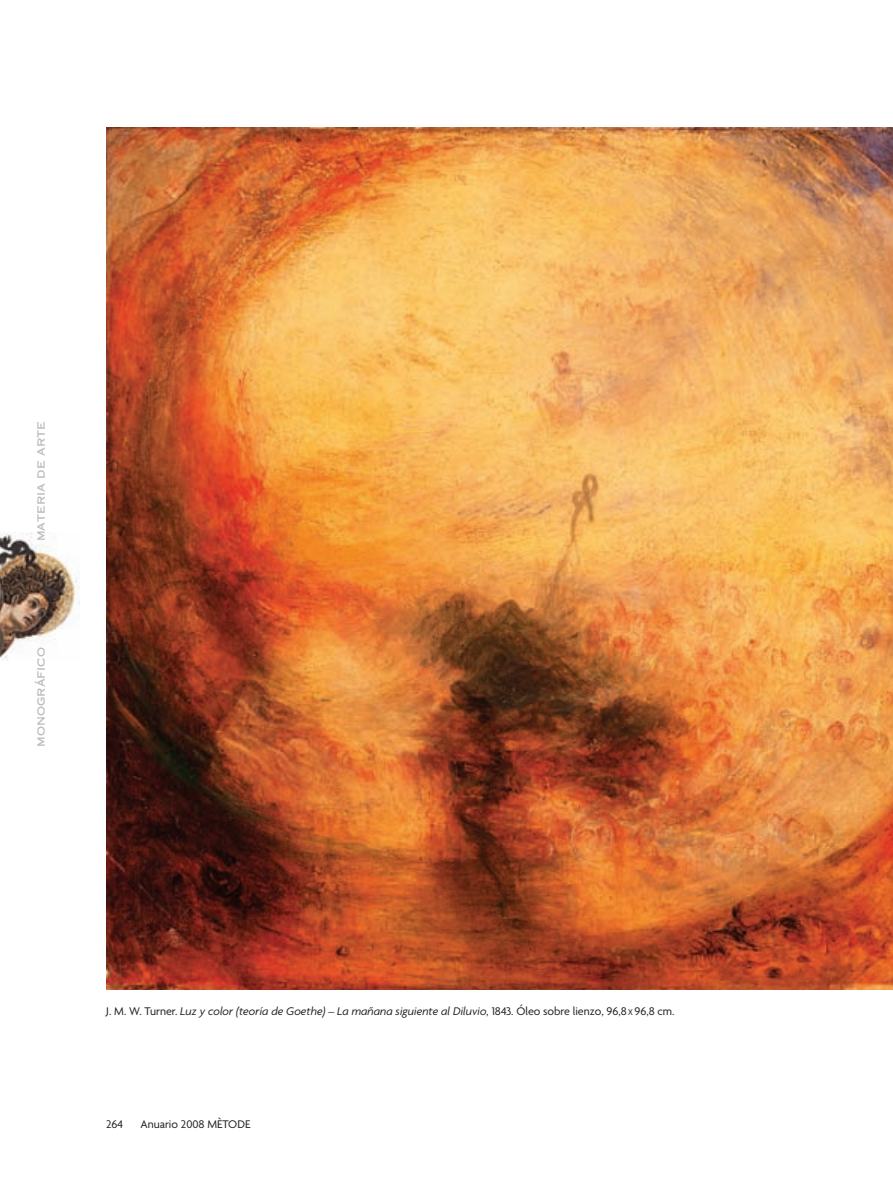
<style>
.page{position:relative;width:893px;height:1191px;background:#fff}
.page>*{position:absolute;margin:0;border:0;box-sizing:border-box;transform-origin:0 0}
.t1{font:italic 12px "Agenda";color:#231f20}
.t2{font:12px "Copperplate Thirty One AB";color:#bcbdc0}
.t3{font:12px "Agenda";color:#231f20}
.s1{font-style:normal}
.s2{font-style:normal;font-size:9px}
</style>
<div class="page">
<img style="left:0;top:533px;width:80px;height:127px">
<img style="left:106px;top:128px;width:787px;height:861px">
<p class="t2" style="left:34px;top:541px;width:121px;rotate:-90deg">materia de arte</p>
<p class="t2" style="left:34px;top:747px;width:101px;rotate:-90deg">monográfico</p>
<p class="t1" style="left:106px;top:1006px;width:570px"><span class="s1">J. M. W. Turner.</span> Luz y color (teoría de Goethe) – La mañana siguiente al Diluvio, <span class="s1">1843. Óleo sobre lienzo, 96,8</span><span class="s2">X</span><span class="s1">96,8 cm.</span></p>
<p class="t3" style="left:106px;top:1119px;width:19px">264</p>
<p class="t3" style="left:140px;top:1119px;width:111px">Anuario 2008 MÈTODE</p>
</div>
